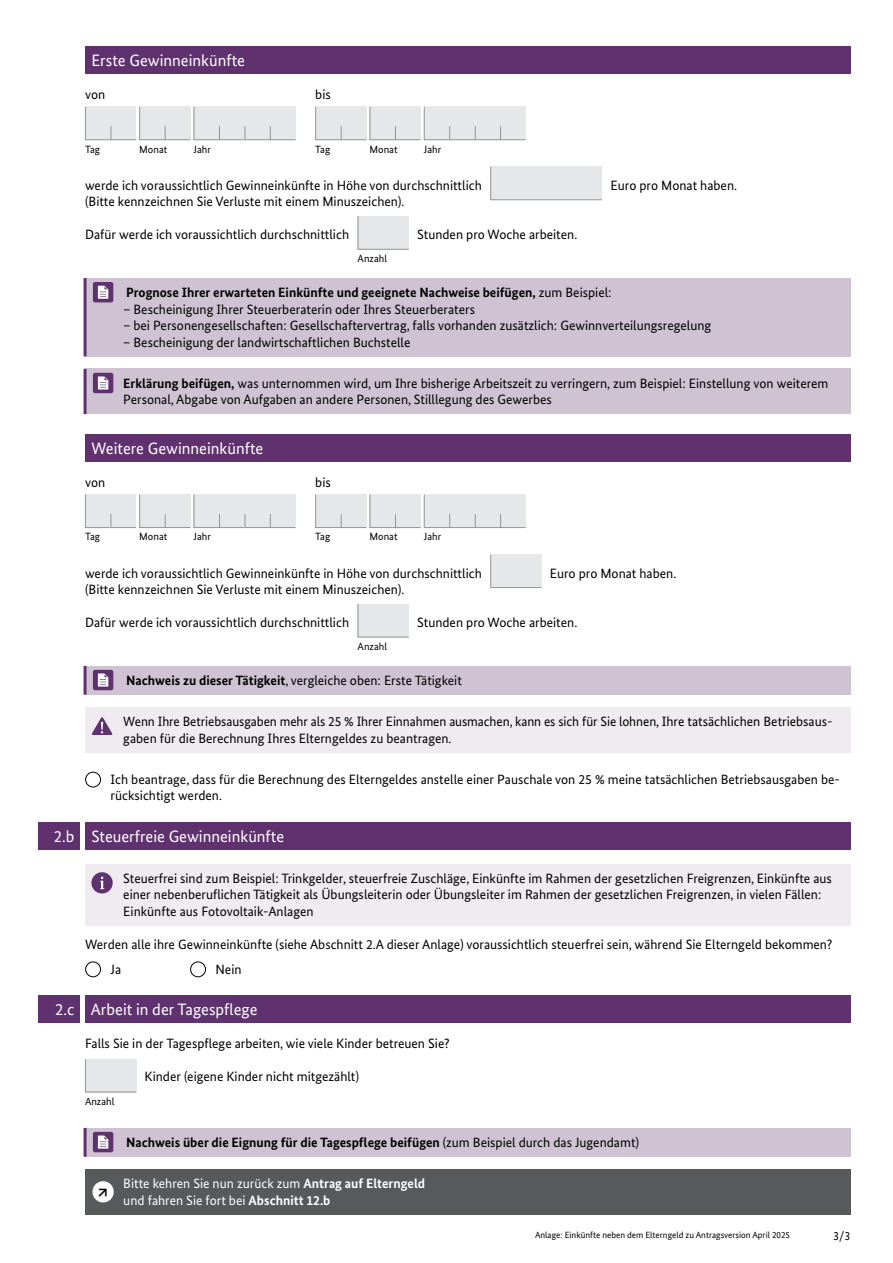
<style>
.page{position:relative;width:893px;height:1263px;background:#fff}
.page>*{position:absolute;margin:0;border:0;box-sizing:border-box;transform-origin:0 0}
.t1{font:16.5px "Bundes Sans";color:#fff}
.t2{font:13.5px/16.5px "Bundes Sans";color:#000}
.t3{font:700 13.5px "Bundes Sans";color:#000}
.t4{font:13.5px/16.5px "Bundes Sans";color:#fff}
.t5{font:12px "Bundes Sans";color:#000}
.t6{font:10.5px "Bundes Sans";color:#000}
.t7{font:9px "Bundes Sans";color:#000}
.s1{font-weight:400}
.s2{font-weight:700}
</style>
<div class="page">
<div style="left:85px;top:47px;width:765px;height:27px;background:#5f316e"></div>
<div style="left:85px;top:278px;width:765px;height:78px;background:#cfc2d3"></div>
<hr style="left:84px;top:278px;width:3px;height:78px;background:#5f316e">
<div style="left:85px;top:369px;width:765px;height:45px;background:#cfc2d3"></div>
<hr style="left:84px;top:369px;width:3px;height:45px;background:#5f316e">
<div style="left:85px;top:435px;width:765px;height:27px;background:#5f316e"></div>
<div style="left:85px;top:666px;width:765px;height:29px;background:#cfc2d3"></div>
<hr style="left:84px;top:666px;width:3px;height:29px;background:#5f316e">
<div style="left:85px;top:707px;width:765px;height:46px;background:#efebf0"></div>
<div style="left:85px;top:822px;width:765px;height:27px;background:#5f316e"></div>
<div style="left:85px;top:864px;width:765px;height:29px;background:#efebf0"></div>
<div style="left:85px;top:880px;width:765px;height:46px;background:#efebf0"></div>
<div style="left:85px;top:996px;width:765px;height:27px;background:#5f316e"></div>
<div style="left:85px;top:1128px;width:765px;height:29px;background:#cfc2d3"></div>
<hr style="left:84px;top:1128px;width:3px;height:29px;background:#5f316e">
<div style="left:85px;top:1169px;width:765px;height:45px;background:#58595b"></div>
<svg style="left:85px;top:106px;width:211px;height:35px;background:#e2e3e4"></svg>
<svg style="left:315px;top:106px;width:211px;height:35px;background:#e2e3e4"></svg>
<div style="left:490px;top:166px;width:113px;height:35px;background:#e6e7e8"></div>
<svg style="left:357px;top:216px;width:52px;height:34px;background:#e2e3e4"></svg>
<svg style="left:85px;top:494px;width:211px;height:34px;background:#e2e3e4"></svg>
<svg style="left:315px;top:494px;width:211px;height:34px;background:#e2e3e4"></svg>
<div style="left:490px;top:554px;width:52px;height:34px;background:#e6e7e8"></div>
<svg style="left:357px;top:604px;width:52px;height:34px;background:#e1e3e4"></svg>
<svg style="left:85px;top:1059px;width:52px;height:34px;background:#e2e3e4"></svg>
<div style="left:93px;top:282px;width:20px;height:20px;background:#5f316e;border-radius:2px"></div>
<svg style="left:98px;top:286px;width:10px;height:13px"></svg>
<svg style="left:93px;top:373px;width:20px;height:20px"></svg>
<svg style="left:98px;top:376px;width:10px;height:13px"></svg>
<svg style="left:93px;top:670px;width:20px;height:20px"></svg>
<svg style="left:98px;top:673px;width:10px;height:13px"></svg>
<svg style="left:92px;top:717px;width:20px;height:18px"></svg>
<div style="left:85px;top:772px;width:16px;height:15px;border:1px solid #000;border-radius:50%"></div>
<div style="left:38px;top:822px;width:42px;height:27px;background:#5f316e"></div>
<div style="left:91px;top:872px;width:22px;height:21px;background:#5f316e;border-radius:50%"></div>
<svg style="left:100px;top:876px;width:4px;height:13px"></svg>
<div style="left:85px;top:961px;width:16px;height:16px;border:1px solid #000;border-radius:50%"></div>
<div style="left:190px;top:961px;width:16px;height:16px;border:1px solid #000;border-radius:50%"></div>
<div style="left:38px;top:996px;width:42px;height:27px;background:#5f316e"></div>
<svg style="left:93px;top:1132px;width:20px;height:20px"></svg>
<svg style="left:98px;top:1135px;width:10px;height:13px"></svg>
<svg style="left:92px;top:1181px;width:22px;height:22px"></svg>
<h4 class="t1" style="left:91px;top:50px;width:155px">Erste Gewinneinkünfte</h4>
<p class="t2" style="left:85px;top:86px;width:22px">von</p>
<p class="t2" style="left:315px;top:86px;width:17px">bis</p>
<p class="t6" style="left:85px;top:143px;width:17px">Tag</p>
<p class="t6" style="left:139px;top:143px;width:30px">Monat</p>
<p class="t6" style="left:194px;top:143px;width:19px">Jahr</p>
<p class="t6" style="left:315px;top:143px;width:17px">Tag</p>
<p class="t6" style="left:370px;top:143px;width:30px">Monat</p>
<p class="t6" style="left:424px;top:143px;width:19px">Jahr</p>
<p class="t2" style="left:85px;top:177px;width:398px">werde ich voraussichtlich Gewinneinkünfte in Höhe von durchschnittlich</p>
<p class="t2" style="left:611px;top:177px;width:128px">Euro pro Monat haben.</p>
<p class="t2" style="left:85px;top:193px;width:321px">(Bitte kennzeichnen Sie Verluste mit einem Minuszeichen).</p>
<p class="t2" style="left:85px;top:226px;width:266px">Dafür werde ich voraussichtlich durchschnittlich</p>
<p class="t6" style="left:358px;top:252px;width:31px">Anzahl</p>
<p class="t2" style="left:417px;top:226px;width:162px">Stunden pro Woche arbeiten.</p>
<p class="t3" style="left:126px;top:284px;width:487px">Prognose Ihrer erwarteten Einkünfte und geeignete Nachweise beifügen, <span class="s1">zum Beispiel:</span></p>
<p class="t2" style="left:123px;top:300px;width:353px">– Bescheinigung Ihrer Steuerberaterin oder Ihres Steuerberaters</p>
<p class="t2" style="left:123px;top:317px;width:589px">– bei Personengesellschaften: Gesellschaftervertrag, falls vorhanden zusätzlich: Gewinnverteilungsregelung</p>
<p class="t2" style="left:123px;top:333px;width:289px">– Bescheinigung der landwirtschaftlichen Buchstelle</p>
<p class="t2" style="left:123px;top:375px;width:707px"><span class="s2">Erklärung beifügen,</span> was unternommen wird, um Ihre bisherige Arbeitszeit zu verringern, zum Beispiel: Einstellung von weiterem<br>Personal, Abgabe von Aufgaben an andere Personen, Stilllegung des Gewerbes</p>
<h4 class="t1" style="left:91px;top:438px;width:173px">Weitere Gewinneinkünfte</h4>
<p class="t2" style="left:85px;top:474px;width:22px">von</p>
<p class="t2" style="left:315px;top:474px;width:17px">bis</p>
<h3 class="t1" style="left:54px;top:826px;width:22px">2.b</h3>
<h3 class="t1" style="left:55px;top:999px;width:21px">2.c</h3>
<p class="t6" style="left:85px;top:530px;width:17px">Tag</p>
<p class="t6" style="left:139px;top:530px;width:30px">Monat</p>
<p class="t6" style="left:194px;top:530px;width:19px">Jahr</p>
<p class="t6" style="left:315px;top:530px;width:17px">Tag</p>
<p class="t6" style="left:370px;top:530px;width:30px">Monat</p>
<p class="t6" style="left:424px;top:530px;width:19px">Jahr</p>
<p class="t2" style="left:85px;top:564px;width:398px">werde ich voraussichtlich Gewinneinkünfte in Höhe von durchschnittlich</p>
<p class="t2" style="left:550px;top:564px;width:128px">Euro pro Monat haben.</p>
<p class="t2" style="left:85px;top:581px;width:321px">(Bitte kennzeichnen Sie Verluste mit einem Minuszeichen).</p>
<p class="t2" style="left:85px;top:614px;width:266px">Dafür werde ich voraussichtlich durchschnittlich</p>
<p class="t6" style="left:358px;top:640px;width:31px">Anzahl</p>
<p class="t2" style="left:417px;top:614px;width:162px">Stunden pro Woche arbeiten.</p>
<p class="t2" style="left:126px;top:672px;width:337px"><span class="s2">Nachweis zu dieser Tätigkeit</span>, vergleiche oben: Erste Tätigkeit</p>
<p class="t2" style="left:123px;top:713px;width:711px">Wenn Ihre Betriebsausgaben mehr als 25 % Ihrer Einnahmen ausmachen, kann es sich für Sie lohnen, Ihre tatsächlichen Betriebsaus&shy;gaben für die Berechnung Ihres Elterngeldes zu beantragen.</p>
<p class="t2" style="left:111px;top:771px;width:731px">Ich beantrage, dass für die Berechnung des Elterngeldes anstelle einer Pauschale von 25 % meine tatsächlichen Betriebsausgaben be&shy;rücksichtigt werden.</p>
<h3 class="t1" style="left:91px;top:826px;width:194px">Steuerfreie Gewinneinkünfte</h3>
<p class="t2" style="left:123px;top:870px;width:710px">Steuerfrei sind zum Beispiel: Trinkgelder, steuerfreie Zuschläge, Einkünfte im Rahmen der gesetzlichen Freigrenzen, Einkünfte aus einer nebenberuflichen Tätigkeit als Übungsleiterin oder Übungsleiter im Rahmen der gesetzlichen Freigrenzen, in vielen Fällen:<br>Einkünfte aus Fotovoltaik-Anlagen</p>
<p class="t2" style="left:85px;top:936px;width:749px">Werden alle ihre Gewinneinkünfte (siehe Abschnitt 2.A dieser Anlage) voraussichtlich steuerfrei sein, während Sie Elterngeld bekommen?</p>
<p class="t2" style="left:111px;top:960px;width:12px">Ja</p>
<p class="t2" style="left:216px;top:960px;width:28px">Nein</p>
<h3 class="t1" style="left:91px;top:999px;width:168px">Arbeit in der Tagespflege</h3>
<p class="t2" style="left:85px;top:1035px;width:366px">Falls Sie in der Tagespflege arbeiten, wie viele Kinder betreuen Sie?</p>
<p class="t6" style="left:85px;top:1095px;width:31px">Anzahl</p>
<p class="t2" style="left:145px;top:1068px;width:216px">Kinder (eigene Kinder nicht mitgezählt)</p>
<p class="t3" style="left:126px;top:1134px;width:515px">Nachweis über die Eignung für die Tagespflege beifügen <span class="s1">(zum Beispiel durch das Jugendamt)</span></p>
<p class="t4" style="left:123px;top:1175px;width:303px">Bitte kehren Sie nun zurück zum <span class="s2">Antrag auf Elterngeld </span>und fahren Sie fort bei <span class="s2">Abschnitt 12.b</span></p>
<p class="t7" style="left:535px;top:1229px;width:256px">Anlage: Einkünfte neben dem Elterngeld zu Antragsversion April 2025</p>
<p class="t5" style="left:833px;top:1228px;width:19px">3/3</p>
</div>
